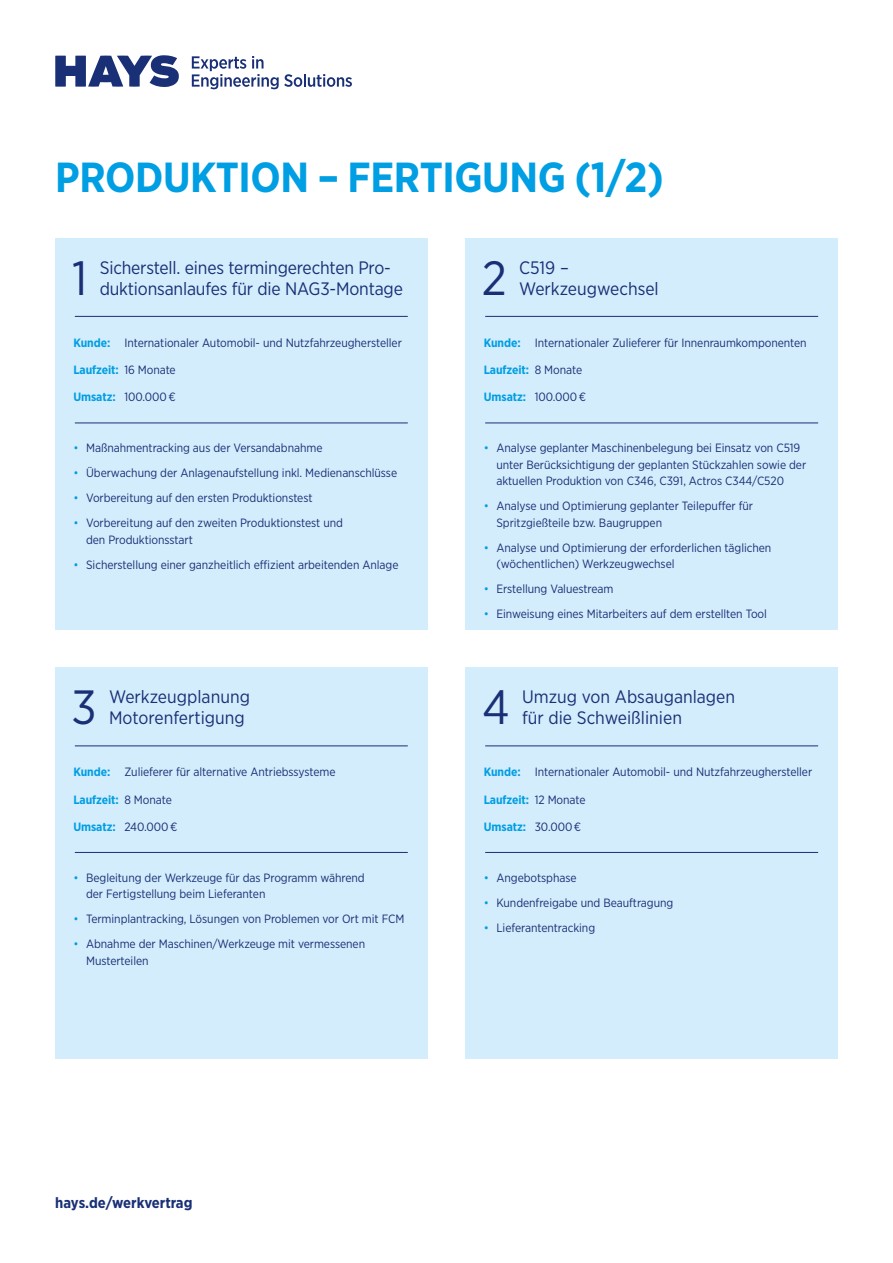
<style>
.page{position:relative;width:893px;height:1263px;background:#fff}
.page>*{position:absolute;margin:0;border:0;box-sizing:border-box;transform-origin:0 0}
.t1{font:48px "Gotham Narrow";color:#193076}
.t2{font:700 42px "Gotham Narrow";letter-spacing:-.01em;color:#009ee3}
.t3{font:18px/21px "Gotham Narrow";letter-spacing:-.005em;color:#193076}
.t4{font:700 15px "Gotham Narrow";color:#193076}
.t5{font:12px/16.5px "Gotham Narrow";letter-spacing:-.005em;color:#193076}
.t6{font:700 12px "Gotham Narrow";letter-spacing:-.005em;color:#009ee3}
.s1{font-weight:700;color:#009ee3}
.s2{font-weight:400;color:#193076}
.s3{color:#009ee3}
</style>
<div class="page">
<svg style="left:55px;top:55px;width:124px;height:32px"></svg>
<svg style="left:192px;top:56px;width:160px;height:33px"></svg>
<div style="left:55px;top:238px;width:372px;height:391px;background:#d4edfc"></div>
<hr style="left:75px;top:316px;width:332px;height:1px;background:#193076">
<hr style="left:75px;top:422px;width:332px;height:1px;background:#193076">
<div style="left:466px;top:238px;width:372px;height:391px;background:#d4edfc"></div>
<hr style="left:485px;top:316px;width:333px;height:1px;background:#193076">
<hr style="left:485px;top:422px;width:333px;height:1px;background:#193076">
<div style="left:55px;top:668px;width:372px;height:391px;background:#d4edfc"></div>
<hr style="left:75px;top:745px;width:332px;height:1px;background:#193076">
<hr style="left:75px;top:852px;width:332px;height:1px;background:#193076">
<div style="left:466px;top:668px;width:372px;height:391px;background:#d4edfc"></div>
<hr style="left:485px;top:745px;width:333px;height:1px;background:#193076">
<hr style="left:485px;top:852px;width:333px;height:1px;background:#193076">
<h2 class="t2" style="left:55px;top:152px;width:610px">PRODUKTION – FERTIGUNG (1/2)</h2>
<h1 class="t1" style="left:72px;top:249px;width:17px">1</h1>
<h3 class="t3" style="left:100px;top:257px;width:305px">Sicherstell. eines termingerechten Pro&shy;duktionsanlaufes für die NAG3-Montage</h3>
<p class="t5" style="left:73px;top:334px;width:330px"><span class="s1">Kunde:</span> Internationaler Automobil- und Nutzfahrzeughersteller</p>
<p class="t6" style="left:73px;top:363px;width:104px">Laufzeit: <span class="s2">16 Monate</span></p>
<p class="t5" style="left:73px;top:389px;width:104px"><span class="s1">Umsatz:</span> 100.000€</p>
<p class="t5" style="left:73px;top:439px;width:251px"><span class="s3">•</span> Maßnahmentracking aus der Versandabnahme</p>
<p class="t5" style="left:73px;top:464px;width:325px"><span class="s3">•</span> Überwachung der Anlagenaufstellung inkl. Medienanschlüsse</p>
<p class="t5" style="left:73px;top:489px;width:241px"><span class="s3">•</span> Vorbereitung auf den ersten Produktionstest</p>
<p class="t5" style="left:86px;top:514px;width:258px;text-indent:-13px"><span class="s3">•</span> Vorbereitung auf den zweiten Produktionstest und den Produktionsstart</p>
<p class="t5" style="left:73px;top:556px;width:327px"><span class="s3">•</span> Sicherstellung einer ganzheitlich effizient arbeitenden Anlage</p>
<h1 class="t1" style="left:72px;top:678px;width:27px">3</h1>
<h3 class="t3" style="left:109px;top:686px;width:142px">Werkzeugplanung<br>Motorenfertigung</h3>
<p class="t5" style="left:73px;top:764px;width:264px"><span class="s1">Kunde:</span> Zulieferer für alternative Antriebssysteme</p>
<p class="t6" style="left:73px;top:792px;width:100px">Laufzeit: <span class="s2">8 Monate</span></p>
<p class="t5" style="left:73px;top:818px;width:106px"><span class="s1">Umsatz:</span> 240.000€</p>
<p class="t5" style="left:86px;top:869px;width:280px;text-indent:-13px"><span class="s3">•</span> Begleitung der Werkzeuge für das Programm während der Fertigstellung beim Lieferanten</p>
<p class="t5" style="left:73px;top:910px;width:333px"><span class="s3">•</span> Terminplantracking, Lösungen von Problemen vor Ort mit FCM</p>
<p class="t5" style="left:86px;top:935px;width:280px;text-indent:-13px"><span class="s3">•</span> Abnahme der Maschinen/Werkzeuge mit vermessenen<br>Musterteilen</p>
<h1 class="t1" style="left:482px;top:249px;width:26px">2</h1>
<h3 class="t3" style="left:519px;top:257px;width:141px">C519 –<br>Werkzeugwechsel</h3>
<p class="t5" style="left:484px;top:334px;width:324px"><span class="s1">Kunde:</span> Internationaler Zulieferer für Innenraumkomponenten</p>
<p class="t6" style="left:484px;top:363px;width:100px">Laufzeit: <span class="s2">8 Monate</span></p>
<p class="t5" style="left:484px;top:389px;width:104px"><span class="s1">Umsatz:</span> 100.000€</p>
<p class="t5" style="left:496px;top:439px;width:311px;text-indent:-13px"><span class="s3">•</span> Analyse geplanter Maschinenbelegung bei Einsatz von C519 unter Berücksichtigung der geplanten Stückzahlen sowie der aktuellen Produktion von C346, C391, Actros C344/C520</p>
<p class="t5" style="left:496px;top:497px;width:258px;text-indent:-13px"><span class="s3">•</span> Analyse und Optimierung geplanter Teilepuffer für<br>Spritzgießteile bzw. Baugruppen</p>
<p class="t5" style="left:496px;top:539px;width:276px;text-indent:-13px"><span class="s3">•</span> Analyse und Optimierung der erforderlichen täglichen (wöchentlichen) Werkzeugwechsel</p>
<p class="t5" style="left:484px;top:580px;width:131px"><span class="s3">•</span> Erstellung Valuestream</p>
<p class="t5" style="left:484px;top:606px;width:285px"><span class="s3">•</span> Einweisung eines Mitarbeiters auf dem erstellten Tool</p>
<h1 class="t1" style="left:482px;top:678px;width:29px">4</h1>
<h3 class="t3" style="left:522px;top:686px;width:215px">Umzug von Absauganlagen für die Schweißlinien</h3>
<p class="t5" style="left:484px;top:764px;width:330px"><span class="s1">Kunde:</span> Internationaler Automobil- und Nutzfahrzeughersteller</p>
<p class="t6" style="left:484px;top:792px;width:103px">Laufzeit: <span class="s2">12 Monate</span></p>
<p class="t6" style="left:484px;top:819px;width:99px">Umsatz: <span class="s2">30.000€</span></p>
<p class="t5" style="left:484px;top:869px;width:94px"><span class="s3">•</span> Angebotsphase</p>
<p class="t5" style="left:484px;top:894px;width:191px"><span class="s3">•</span> Kundenfreigabe und Beauftragung</p>
<p class="t5" style="left:484px;top:919px;width:113px"><span class="s3">•</span> Lieferantentracking</p>
<p class="t4" style="left:55px;top:1193px;width:139px">hays.de/werkvertrag</p>
</div>
